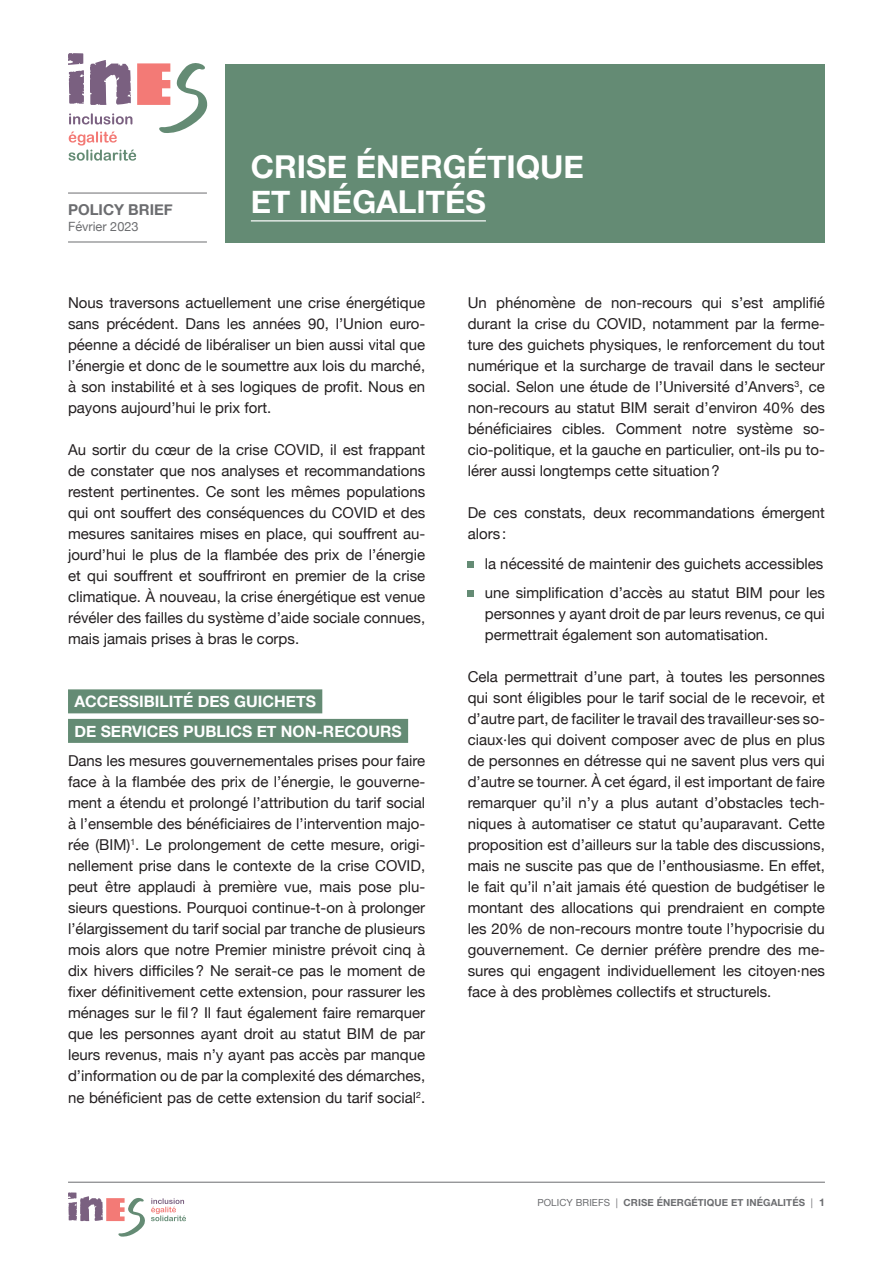
<style>
.page{position:relative;width:893px;height:1263px;background:#fff}
.page>*{position:absolute;margin:0;border:0;box-sizing:border-box;transform-origin:0 0}
.t1{font:700 31.5px "Helvetica Neue";color:#fff}
.Titre{font:700 15.75px "Helvetica Neue";color:#fff}
.Texte_BODY{font:15px/21px "Helvetica Neue";color:#231f20;text-align:justify}
.Bullets{font:15px/21px "Helvetica Neue";color:#231f20;text-align:justify}
.t2{font:700 15px "Helvetica Neue";color:#6c6d70}
.t3{font:12.75px "Helvetica Neue";color:#6c6d70}
.t4{font:700 9.75px "Helvetica Neue";letter-spacing:.01em;color:#6c6d70}
.s1{font-weight:400}
.s2{font-size:10.5px}
</style>
<div class="page">
<svg style="left:68px;top:1192px;width:77px;height:45px"></svg>
<svg style="left:151px;top:1198px;width:35px;height:23px"></svg>
<hr style="left:68px;top:1182px;width:757px;height:1px;background:#6c6d70">
<div style="left:68px;top:689px;width:254px;height:24px;background:#648b74"></div>
<div style="left:68px;top:719px;width:340px;height:24px;background:#648b74"></div>
<svg style="left:468px;top:561px;width:6px;height:6px"></svg>
<div style="left:468px;top:590px;width:6px;height:7px;background:#648b74"></div>
<div style="left:225px;top:64px;width:600px;height:178px;background:#648b74"></div>
<hr style="left:251px;top:220px;width:235px;height:1px;background:#fff">
<svg style="left:68px;top:53px;width:140px;height:108px"></svg>
<hr style="left:68px;top:193px;width:139px;height:1px;background:#6c6d70">
<hr style="left:68px;top:242px;width:139px;height:1px;background:#6c6d70">
<p class="t2" style="left:68px;top:198px;width:106px">POLICY BRIEF</p>
<p class="t3" style="left:68px;top:217px;width:72px">Février 2023</p>
<p class="t1" style="left:251px;top:142px;width:335px">CRISE ÉNERGÉTIQUE</p>
<p class="t1" style="left:251px;top:177px;width:237px">ET INÉGALITÉS</p>
<p class="Texte_BODY" style="left:68px;top:293px;width:359px">Nous traversons actuellement une crise énergétique sans précédent. Dans les années 90, l’Union euro&shy;péenne a décidé de libéraliser un bien aussi vital que l’énergie et donc de le soumettre aux lois du marché, à son instabilité et à ses logiques de profit. Nous en payons aujourd’hui le prix fort.</p>
<p class="Texte_BODY" style="left:68px;top:440px;width:359px">Au sortir du cœur de la crise COVID, il est frappant de constater que nos analyses et recommandations restent pertinentes. Ce sont les mêmes populations qui ont souffert des conséquences du COVID et des mesures sanitaires mises en place, qui souffrent au&shy;jourd’hui le plus de la flambée des prix de l’énergie et qui souffrent et souffriront en premier de la crise climatique. À nouveau, la crise énergétique est venue révéler des failles du système d’aide sociale connues, mais jamais prises à bras le corps.</p>
<p class="Titre" style="left:74px;top:689px;width:243px">ACCESSIBILITÉ DES GUICHETS</p>
<p class="Titre" style="left:74px;top:719px;width:329px">DE SERVICES PUBLICS ET NON-RECOURS</p>
<p class="Texte_BODY" style="left:68px;top:751px;width:359px">Dans les mesures gouvernementales prises pour faire face à la flambée des prix de l’énergie, le gouverne&shy;ment a étendu et prolongé l’attribution du tarif social à l’ensemble des bénéficiaires de l’intervention majo&shy;rée (BIM)<sup>1</sup>. Le prolongement de cette mesure, origi&shy;nellement prise dans le contexte de la crise COVID, peut être applaudi à première vue, mais pose plu&shy;sieurs questions. Pourquoi continue-t-on à prolonger l’élargissement du tarif social par tranche de plusieurs mois alors que notre Premier ministre prévoit cinq à dix hivers difficiles? Ne serait-ce pas le moment de fixer définitivement cette extension, pour rassurer les ménages sur le fil? Il faut également faire remarquer que les personnes ayant droit au statut BIM de par leurs revenus, mais n’y ayant pas accès par manque d’information ou de par la complexité des démarches, ne bénéficient pas de cette extension du tarif social<sup>2</sup>.</p>
<p class="Texte_BODY" style="left:468px;top:293px;width:359px">Un phénomène de non-recours qui s’est amplifié durant la crise du COVID, notamment par la ferme&shy;ture des guichets physiques, le renforcement du tout numérique et la surcharge de travail dans le secteur social. Selon une étude de l’Université d’Anvers<sup>3</sup>, ce non-recours au statut BIM serait d’environ 40% des bénéficiaires cibles. Comment notre système so&shy;cio-politique, et la gauche en particulier, ont-ils pu to&shy;lérer aussi longtemps cette situation?</p>
<p class="Texte_BODY" style="left:468px;top:503px;width:359px">De ces constats, deux recommandations émergent alors :</p>
<p class="Bullets" style="left:485px;top:554px;width:340px">la nécessité de maintenir des guichets accessibles</p>
<p class="Bullets" style="left:485px;top:583px;width:342px">une simplification d’accès au statut BIM pour les personnes y ayant droit de par leurs revenus, ce qui permettrait également son automatisation.</p>
<p class="Texte_BODY" style="left:468px;top:667px;width:359px">Cela permettrait d’une part, à toutes les personnes qui sont éligibles pour le tarif social de le recevoir, et d’autre part, de faciliter le travail des travailleur·ses so&shy;ciaux·les qui doivent composer avec de plus en plus de personnes en détresse qui ne savent plus vers qui d’autre se tourner. À cet égard, il est important de faire remarquer qu’il n’y a plus autant d’obstacles tech&shy;niques à automatiser ce statut qu’auparavant. Cette proposition est d’ailleurs sur la table des discussions, mais ne suscite pas que de l’enthousiasme. En effet, le fait qu’il n’ait jamais été question de budgétiser le montant des allocations qui prendraient en compte les 20% de non-recours montre toute l’hypocrisie du gouvernement. Ce dernier préfère prendre des me&shy;sures qui engagent individuellement les citoyen·nes face à des problèmes collectifs et structurels.</p>
<p class="t4" style="left:537px;top:1195px;width:289px"><span class="s1">POLICY BRIEFS |</span> CRISE ÉNERGÉTIQUE ET INÉGALITÉS <span class="s1">|</span> <span class="s2">1</span></p>
</div>
